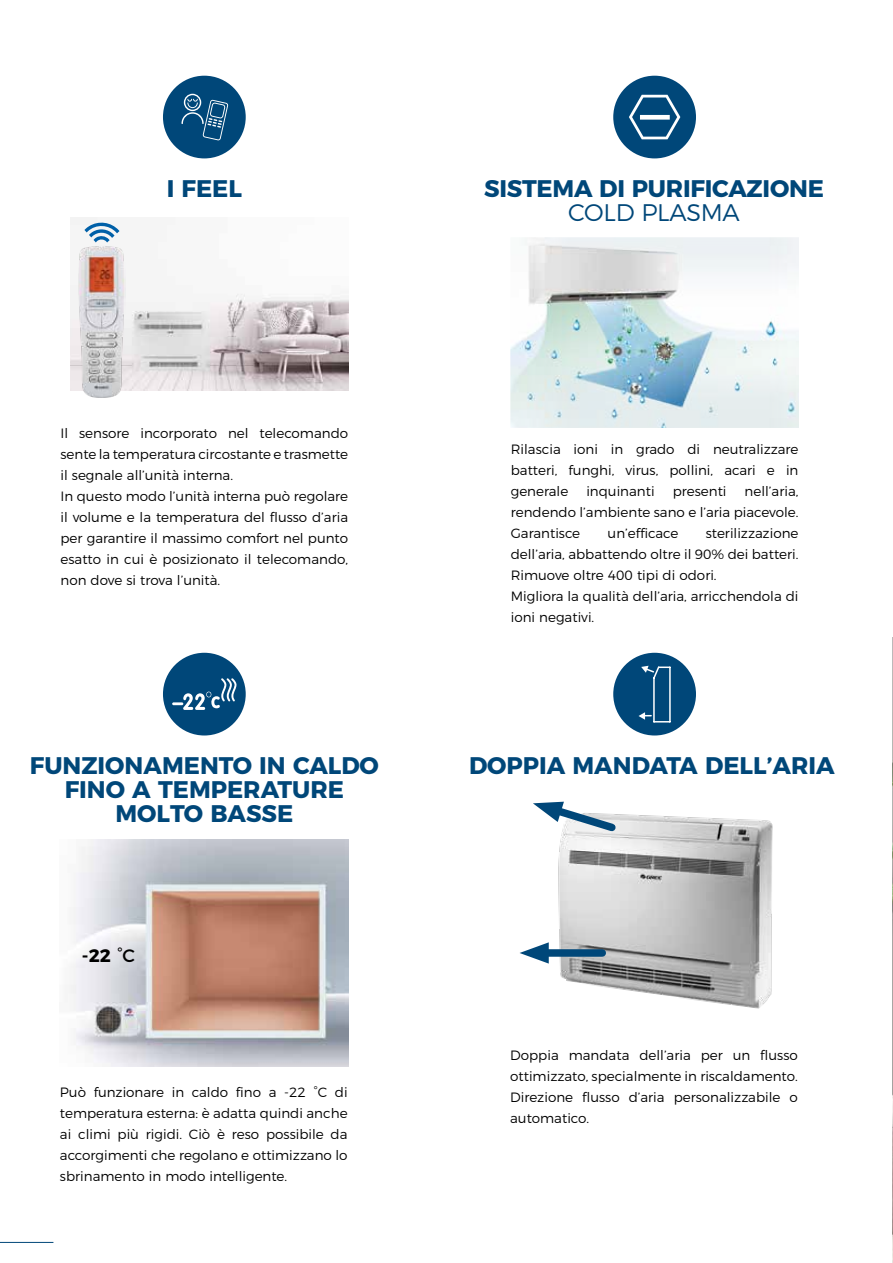
<style>
.page{position:relative;width:893px;height:1263px;background:#fff}
.page>*{position:absolute;margin:0;border:0;box-sizing:border-box;transform-origin:0 0}
.t1{font:700 24px/24px "Montserrat";color:#004779;text-align:center}
.t2{font:300 24px "Montserrat";letter-spacing:-.01em;color:#004779}
.t3{font:700 18px "Montserrat";color:#000}
.t4{font:300 13.5px/21px "Montserrat";color:#000;text-align:justify}
.s1{font-weight:400}
</style>
<div class="page">
<hr style="left:0;top:1242px;width:53px;height:1px;background:#004779">
<img style="left:71px;top:218px;width:277px;height:172px">
<img style="left:78px;top:245px;width:48px;height:153px">
<svg style="left:84px;top:220px;width:35px;height:22px"></svg>
<img style="left:69px;top:840px;width:279px;height:226px">
<div style="left:163px;top:76px;width:83px;height:82px;background:#004779;border-radius:50%"></div>
<svg style="left:181px;top:94px;width:47px;height:46px"></svg>
<div style="left:613px;top:76px;width:83px;height:82px;background:#004779;border-radius:50%"></div>
<svg style="left:629px;top:95px;width:51px;height:44px"></svg>
<div style="left:163px;top:653px;width:83px;height:82px;background:#004779;border-radius:50%"></div>
<svg style="left:172px;top:678px;width:65px;height:32px"></svg>
<img style="left:511px;top:238px;width:287px;height:190px">
<img style="left:558px;top:814px;width:215px;height:195px">
<svg style="left:533px;top:801px;width:88px;height:36px"></svg>
<div style="left:536px;top:949px;width:66px;height:8px;background:#004779"></div>
<svg style="left:519px;top:942px;width:30px;height:21px"></svg>
<div style="left:613px;top:653px;width:83px;height:82px;background:#004779;border-radius:50%"></div>
<svg style="left:639px;top:665px;width:32px;height:58px"></svg>
<hr style="left:892px;top:0;width:1px;height:624px;background:#004779">
<img style="left:892px;top:637px;width:1px;height:626px">
<h1 class="t1" style="left:167px;top:174px;width:77px">I FEEL</h1>
<p class="t4" style="left:61px;top:421px;width:289px;text-align:left">Il sensore incorporato nel telecomando sente la temperatura circostante e trasmette il segnale all’unità interna.<br>In questo modo l’unità interna può regolare il volume e la temperatura del flusso d’aria per garantire il massimo comfort nel punto esatto in cui è posizionato il telecomando, non dove si trova l’unità.</p>
<h1 class="t1" style="left:484px;top:174px;width:341px">SISTEMA DI PURIFICAZIONE</h1>
<h1 class="t2" style="left:568px;top:193px;width:173px">COLD PLASMA</h1>
<p class="t4" style="left:511px;top:438px;width:289px">Rilascia ioni in grado di neutralizzare batteri, funghi, virus, pollini, acari e in generale</p>
<p class="t4" style="left:511px;top:480px;width:289px;text-indent:234px">nell’aria, rendendo l’ambiente sano e l’aria piacevole.<br>Garantisce</p>
<p class="t4" style="left:586px;top:480px;width:70px">inquinanti</p>
<p class="t4" style="left:673px;top:480px;width:55px">presenti</p>
<p class="t4" style="left:608px;top:522px;width:72px">un’efficace</p>
<p class="t4" style="left:511px;top:522px;width:289px;text-align:left;text-indent:195px">sterilizzazione dell’aria, abbattendo oltre il 90% dei batteri.<br>Rimuove oltre 400 tipi di odori.<br>Migliora la qualità dell’aria, arricchendola di ioni negativi.</p>
<h1 class="t1" style="left:30px;top:751px;width:351px">FUNZIONAMENTO IN CALDO<br>FINO A TEMPERATURE<br>MOLTO BASSE</h1>
<h1 class="t1" style="left:469px;top:751px;width:367px">DOPPIA MANDATA DELL’ARIA</h1>
<h2 class="t3" style="left:82px;top:940px;width:55px">-22 <span class="s1">°C</span></h2>
<p class="t4" style="left:60px;top:1080px;width:289px">Può funzionare in caldo fino a -22 °C di temperatura esterna: è adatta quindi anche ai climi più rigidi. Ciò è reso possibile da accorgimenti che regolano e ottimizzano lo sbrinamento in modo intelligente.</p>
<p class="t4" style="left:510px;top:1043px;width:289px">Doppia mandata dell’aria per un flusso ottimizzato, specialmente in riscaldamento.<br>Direzione flusso d’aria personalizzabile o automatico.</p>
</div>
